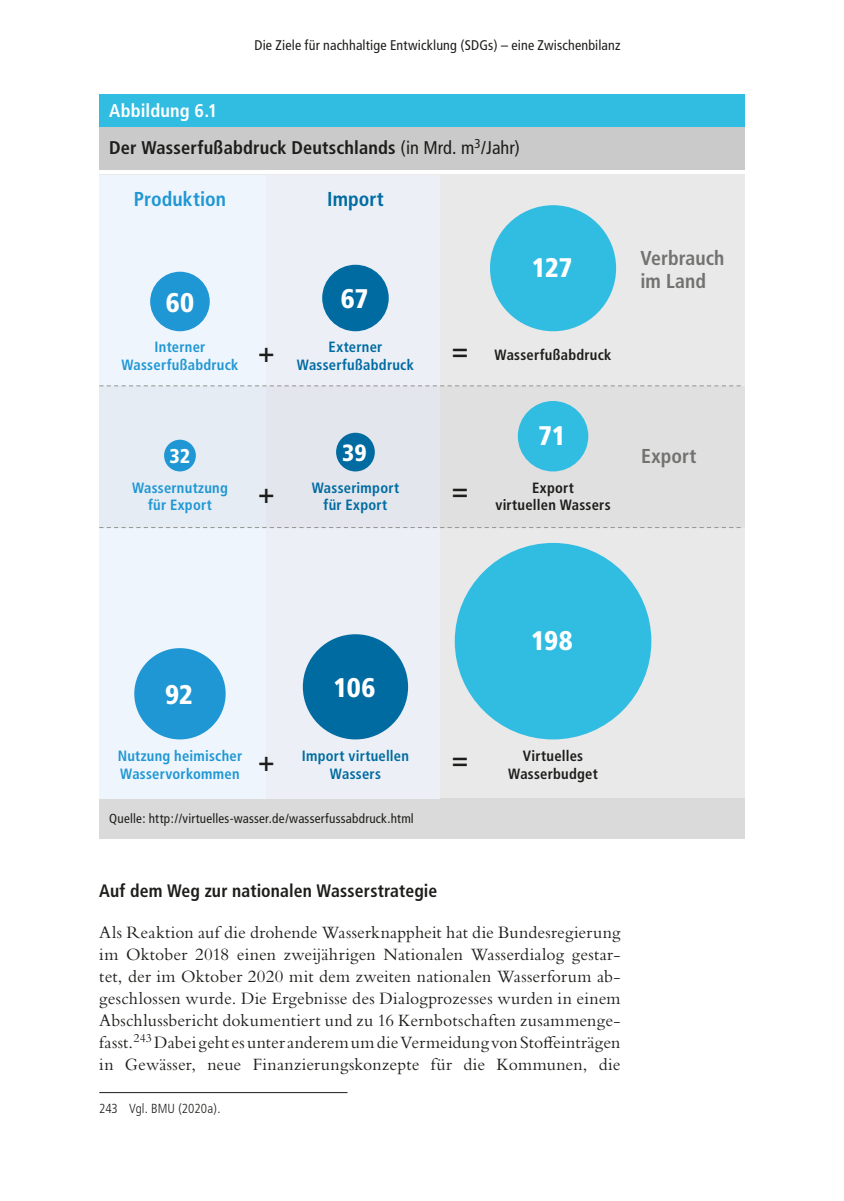
<style>
.page{position:relative;width:844px;height:1201px;background:#fff}
.page>*{position:absolute;margin:0;border:0;box-sizing:border-box;transform-origin:0 0}
.t1{font:700 condensed 28px "Frutiger";color:#1d1d1b}
.t2{font:900 condensed 26.95px "Frutiger";letter-spacing:-.01em;color:#fff}
.t3{font:900 condensed 23.45px "Frutiger";color:#fff}
.t4{font:700 condensed 20.12px/23.6px "Frutiger";letter-spacing:.005em;color:#727271}
.t5{font:700 condensed 20.12px "Frutiger";color:#1f97d4}
.t6{font:700 condensed 20.12px "Frutiger";letter-spacing:.005em;color:#006ba1}
.t7{font:900 condensed 19.95px "Frutiger";color:#fff}
.t8{font:700 condensed 18.38px/37.1px "Frutiger";letter-spacing:.01em;color:#1d1d1b}
.t9{font:18.03px/21.9px "Bembo Std";letter-spacing:.015em;color:#1d1d1b;text-align:justify}
.t10{font:700 condensed 18.03px "Frutiger";letter-spacing:.005em;color:#1d1d1b}
.t11{font:700 condensed 14.88px/17.5px "Frutiger";letter-spacing:.015em;color:#1f97d4;text-align:center}
.t12{font:700 condensed 14.88px/17.5px "Frutiger";letter-spacing:.015em;color:#006ba1;text-align:center}
.t13{font:700 condensed 14.88px/17.5px "Frutiger";letter-spacing:.015em;color:#1d1d1b;text-align:center}
.t14{font:condensed 14px "Frutiger";letter-spacing:.01em;color:#1d1d1b}
.t15{font:condensed 13.12px "Frutiger";letter-spacing:.015em;color:#1d1d1b}
.t16{font:300 condensed 13.12px "Frutiger";letter-spacing:.005em;color:#1d1d1b}
.s1{color:#fff}
.s2{font-weight:400}
</style>
<div class="page">
<div style="left:99px;top:126px;width:645px;height:44px;background:#cacaca"></div>
<div style="left:99px;top:175px;width:645px;height:639px;background:#e9e9e9"></div>
<div style="left:99px;top:798px;width:645px;height:41px;background:#dadada"></div>
<div style="left:99px;top:94px;width:645px;height:32px;background:#31bce1"></div>
<hr style="left:99px;top:1092px;width:248px;height:1px;background:#1d1d1b">
<div style="left:99px;top:175px;width:166px;height:623px;background:#eff5fc"></div>
<div style="left:266px;top:175px;width:174px;height:623px;background:#eceff6"></div>
<div style="left:99px;top:386px;width:645px;height:141px;background:linear-gradient(to right,#e6edf6,#dedddb)"></div>
<div style="left:150px;top:272px;width:60px;height:59px;background:#1f97d4;border-radius:50%"></div>
<div style="left:322px;top:265px;width:66px;height:66px;background:#006ba1;border-radius:50%"></div>
<div style="left:490px;top:205px;width:126px;height:126px;background:#31bce1;border-radius:50%"></div>
<div style="left:134px;top:648px;width:91px;height:91px;background:#1f97d4;border-radius:50%"></div>
<div style="left:303px;top:634px;width:105px;height:105px;background:#006ba1;border-radius:50%"></div>
<div style="left:454px;top:543px;width:197px;height:196px;background:#31bce1;border-radius:50%"></div>
<div style="left:164px;top:440px;width:32px;height:31px;background:#1f97d4;border-radius:50%"></div>
<div style="left:336px;top:433px;width:39px;height:38px;background:#006ba1;border-radius:50%"></div>
<div style="left:517px;top:401px;width:71px;height:70px;background:#31bce1;border-radius:50%"></div>
<svg style="left:99px;top:385px;width:641px;height:1px"></svg>
<svg style="left:99px;top:527px;width:641px;height:1px"></svg>
<p class="t14" style="left:254px;top:37px;width:367px">Die Ziele für nachhaltige Entwicklung (SDGs) – eine Zwischenbilanz</p>
<p class="t8" style="left:109px;top:92px;width:412px"><span class="s1">Abbildung 6.1<br></span>Der Wasserfußabdruck Deutschlands <span class="s2">(in Mrd. m</span><sup>3</sup><span class="s2">/Jahr)</span></p>
<p class="t5" style="left:134px;top:187px;width:93px">Produktion</p>
<p class="t6" style="left:327px;top:187px;width:58px">Import</p>
<h2 class="t2" style="left:166px;top:286px;width:30px">60</h2>
<h2 class="t2" style="left:340px;top:282px;width:29px">67</h2>
<p class="t11" style="left:121px;top:338px;width:118px">Interner<br>Wasserfußabdruck</p>
<h1 class="t1" style="left:258px;top:336px;width:18px">+</h1>
<p class="t12" style="left:297px;top:338px;width:118px">Externer<br>Wasserfußabdruck</p>
<h2 class="t2" style="left:531px;top:251px;width:42px">127</h2>
<h1 class="t1" style="left:451px;top:333px;width:18px">=</h1>
<p class="t13" style="left:494px;top:345px;width:118px">Wasserfußabdruck</p>
<p class="t4" style="left:640px;top:246px;width:85px">Verbrauch im Land</p>
<p class="t7" style="left:169px;top:444px;width:22px">32</p>
<h3 class="t3" style="left:342px;top:438px;width:26px">39</h3>
<h2 class="t2" style="left:538px;top:419px;width:29px">71</h2>
<p class="t4" style="left:641px;top:444px;width:57px">Export</p>
<p class="t11" style="left:132px;top:479px;width:97px">Wassernutzung für Export</p>
<h1 class="t1" style="left:258px;top:476px;width:18px">+</h1>
<p class="t12" style="left:312px;top:479px;width:89px">Wasserimport für Export</p>
<h1 class="t1" style="left:451px;top:474px;width:18px">=</h1>
<p class="t13" style="left:495px;top:478px;width:117px">Export<br>virtuellen Wassers</p>
<h2 class="t2" style="left:165px;top:678px;width:29px">92</h2>
<h2 class="t2" style="left:333px;top:671px;width:44px">106</h2>
<p class="t11" style="left:118px;top:747px;width:126px;text-align:left">Nutzung heimischer<br>Wasservorkommen</p>
<h1 class="t1" style="left:258px;top:744px;width:18px">+</h1>
<p class="t12" style="left:302px;top:747px;width:109px">Import virtuellen<br>Wassers</p>
<p class="t15" style="left:109px;top:811px;width:306px">Quelle: http://virtuelles-wasser.de/wasserfussabdruck.html</p>
<h1 class="t1" style="left:451px;top:742px;width:18px">=</h1>
<h2 class="t2" style="left:531px;top:624px;width:43px">198</h2>
<p class="t13" style="left:508px;top:747px;width:91px">Virtuelles<br>Wasserbudget</p>
<p class="t10" style="left:99px;top:880px;width:339px">Auf dem Weg zur nationalen Wasserstrategie</p>
<p class="t9" style="left:99px;top:921px;width:522px">Als Reaktion auf die drohende Wasserknappheit hat die Bundesregierung im Oktober 2018 einen zweijährigen Nationalen Wasserdialog gestar&shy;tet, der im Oktober 2020 mit dem zweiten nationalen Wasserforum ab&shy;geschlossen wurde. Die Ergebnisse des Dialogprozesses wurden in einem Abschlussbericht dokumentiert und zu 16 Kernbotschaften zusammenge&shy;fasst.<sup>243</sup> Dabei geht es unter anderem um die Vermeidung von Stoffeinträgen in Gewässer, neue Finanzierungskonzepte für die Kommunen, die</p>
<p class="t16" style="left:99px;top:1101px;width:123px">243 Vgl. BMU (2020a).</p>
</div>
